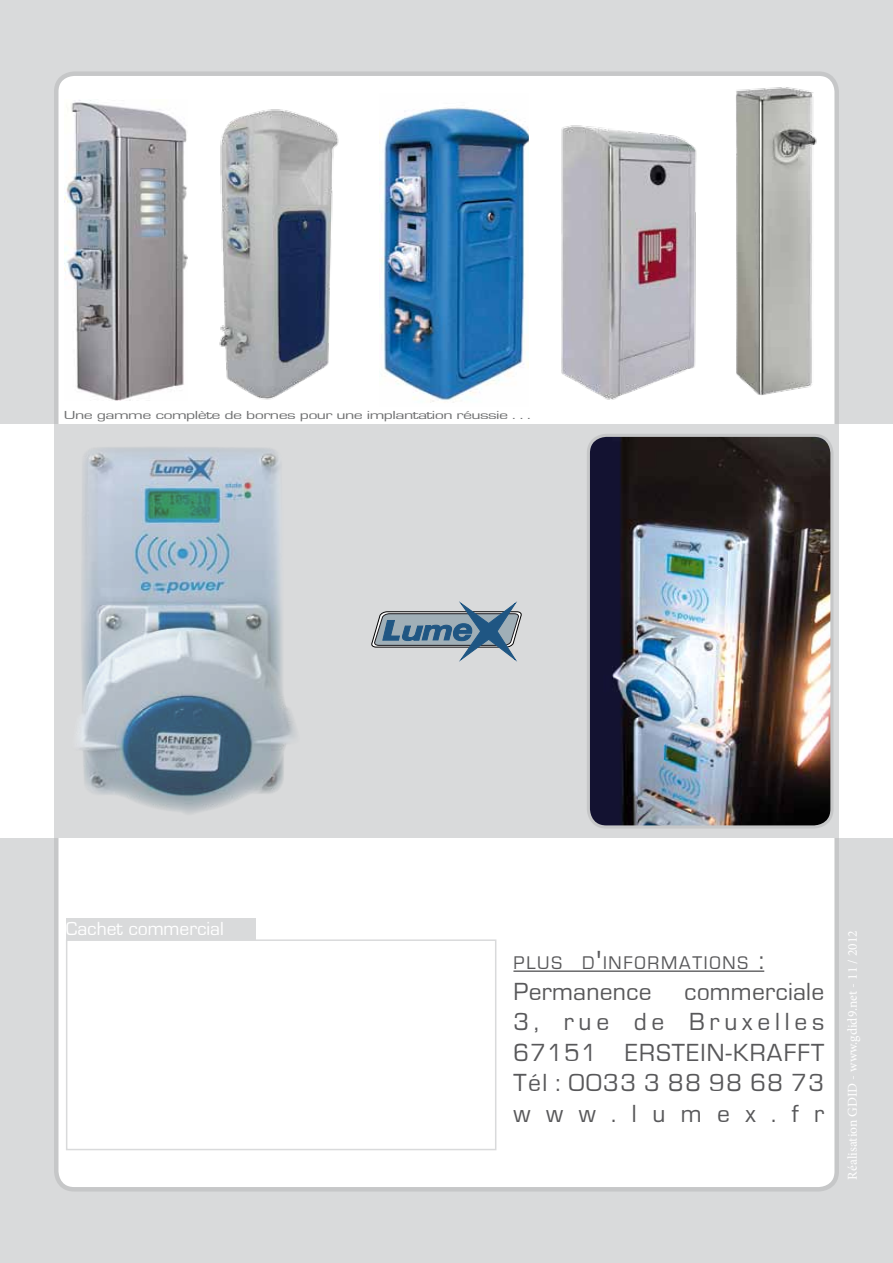
<style>
.page{position:relative;width:893px;height:1263px;background:#d9dadb}
.page>*{position:absolute;margin:0;border:0;box-sizing:border-box;transform-origin:0 0}
.t1{font:25.5px/30.6px "Eurostile";letter-spacing:.06em;color:#58585a;text-align:justify}
.t2{font:25.5px "Eurostile";letter-spacing:.01em;color:#58585a}
.t3{font:19.5px "Eurostile";color:#fff}
.t4{font:18.9px "Eurostile";letter-spacing:.095em;color:#58585a}
.t5{font:13.5px "Minion Pro";color:#fff}
.t6{font:12px "Eurostile";letter-spacing:-.03em;color:#707172;scale:1.5 1}
.s1{font-size:27px}
</style>
<div class="page">
<div style="left:56px;top:74px;width:781px;height:1115px;background:#fff;border-radius:18px"></div>
<div style="left:0;top:424px;width:893px;height:414px;background:#fff"></div>
<div style="left:54px;top:424px;width:785px;height:414px;background:#d9dadb"></div>
<svg style="left:371px;top:601px;width:151px;height:61px"></svg>
<img style="left:64px;top:100px;width:123px;height:301px">
<img style="left:219px;top:109px;width:120px;height:291px">
<img style="left:380px;top:108px;width:149px;height:295px">
<img style="left:736px;top:87px;width:81px;height:309px">
<img style="left:561px;top:125px;width:136px;height:275px">
<img style="left:78px;top:447px;width:217px;height:367px">
<img style="left:591px;top:435px;width:241px;height:392px">
<div style="left:587px;top:434px;width:246px;height:394px;border:3px solid #c6c7c8;border-radius:18px"></div>
<div style="left:66px;top:939px;width:430px;height:211px;border:2px solid #d9dadb"></div>
<div style="left:66px;top:918px;width:189px;height:21px;background:#d9dadb"></div>
<hr style="left:513px;top:970px;width:251px;height:2px;background:#58585a">
<p class="t6" style="left:64px;top:408px;width:313px">Une gamme complète de bornes pour une implantation réussie . . .</p>
<p class="t3" style="left:66px;top:919px;width:159px">Cachet commercial</p>
<p class="t4" style="left:513px;top:953px;width:252px">PLUS D<span class="s1">'</span>INFORMATIONS <span class="s1">:</span></p>
<p class="t2" style="left:513px;top:978px;width:140px">Permanence</p>
<p class="t1" style="left:513px;top:976px;width:312px;text-indent:171px">commerciale 3, rue de Bruxelles 67151 ERSTEIN-KRAFFT Tél : 0033 3 88 98 68 73 www.lumex.fr</p>
<p class="t5" style="left:843px;top:1179px;width:251px;rotate:-90deg">Réalisation GDID - www.gdid9.net - 11 / 2012</p>
</div>
